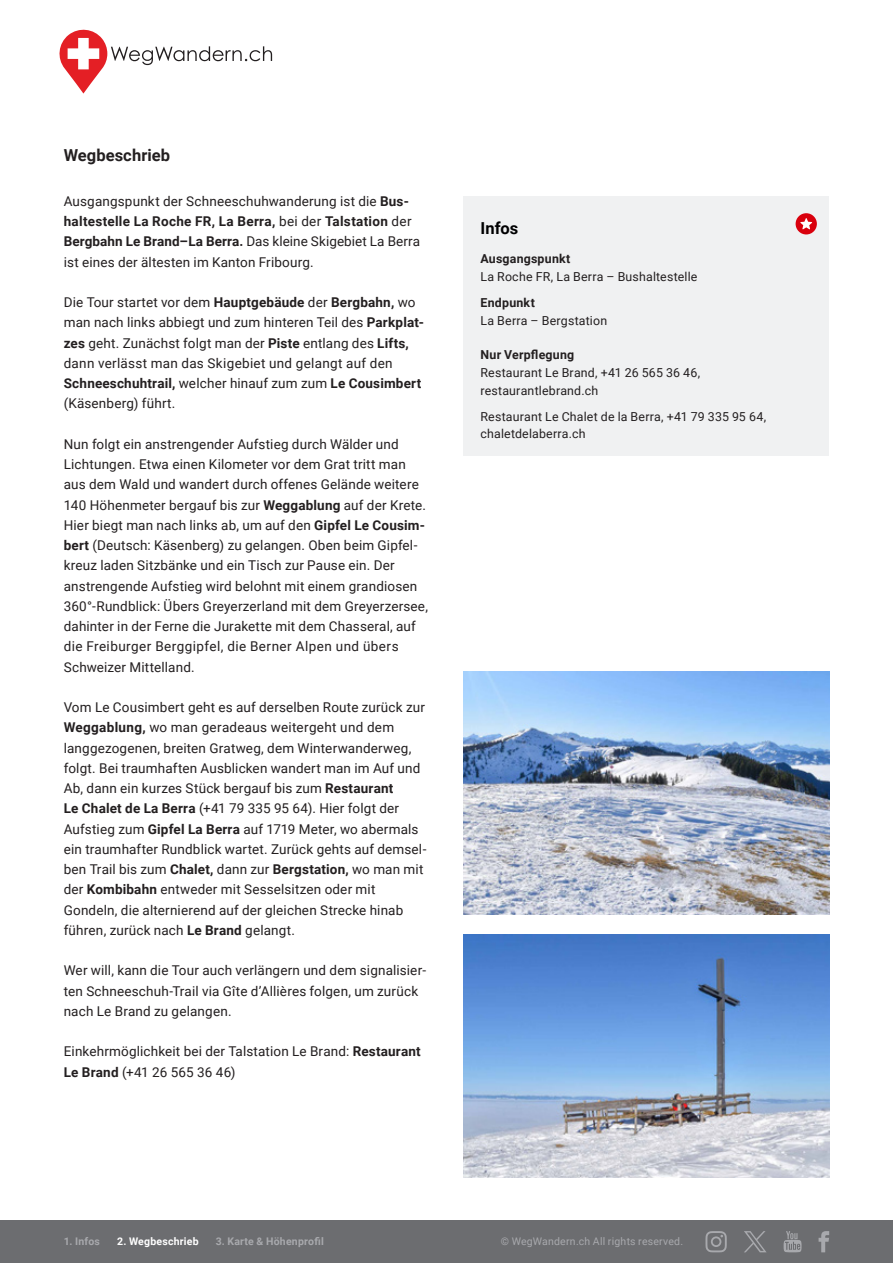
<style>
.page{position:relative;width:893px;height:1263px;background:#fff}
.page>*{position:absolute;margin:0;border:0;box-sizing:border-box;transform-origin:0 0}
._04_titel_klein{font:700 16.5px "Roboto";letter-spacing:.005em;color:#231f20}
._04_titel_klein-2{font:700 16.5px "Roboto";color:#000001}
._08_text{font:13.5px/20.2px "Roboto";letter-spacing:.01em;color:#231f20}
._04_titel_klein-3{font:12.3px/17.5px "Roboto";letter-spacing:.015em;color:#231f20}
.t1{font:700 10.5px "Roboto";letter-spacing:.02em;color:#a8a9ad}
.t2{font:10.5px "Roboto";letter-spacing:.02em;color:#a8a9ad}
.t3{font:700 10.5px "Roboto";letter-spacing:.02em;color:#fff}
.s1{font-weight:700}
</style>
<div class="page">
<img style="left:463px;top:935px;width:366px;height:243px">
<img style="left:463px;top:672px;width:366px;height:243px">
<div style="left:463px;top:196px;width:366px;height:259px;background:#f0f1f2"></div>
<div style="left:796px;top:213px;width:21px;height:21px;background:#d9000d;border-radius:50%"></div>
<svg style="left:800px;top:218px;width:12px;height:11px"></svg>
<svg style="left:59px;top:29px;width:213px;height:65px"></svg>
<div style="left:0;top:1220px;width:893px;height:43px;background:#6c6d70"></div>
<svg style="left:705px;top:1231px;width:22px;height:21px"></svg>
<svg style="left:783px;top:1231px;width:19px;height:21px"></svg>
<svg style="left:819px;top:1231px;width:10px;height:21px"></svg>
<svg style="left:744px;top:1231px;width:22px;height:21px"></svg>
<p class="_04_titel_klein" style="left:64px;top:143px;width:108px">Wegbeschrieb</p>
<p class="_08_text" style="left:64px;top:190px;width:358px">Ausgangspunkt der Schneeschuhwanderung ist die <span class="s1">Bus&shy;haltestelle La Roche FR, La Berra,</span> bei der <span class="s1">Talstation</span> der <span class="s1">Bergbahn Le Brand–La Berra.</span> Das kleine Skigebiet La Berra ist eines der ältesten im Kanton Fribourg.</p>
<p class="_08_text" style="left:64px;top:292px;width:362px">Die Tour startet vor dem <span class="s1">Hauptgebäude</span> der <span class="s1">Bergbahn,</span> wo man nach links abbiegt und zum hinteren Teil des <span class="s1">Parkplat&shy;zes</span> geht. Zunächst folgt man der <span class="s1">Piste</span> entlang des <span class="s1">Lifts, </span>dann verlässt man das Skigebiet und gelangt auf den <span class="s1">Schneeschuhtrail,</span> welcher hinauf zum zum <span class="s1">Le Cousimbert </span>(Käsenberg) führt.</p>
<p class="_08_text" style="left:64px;top:433px;width:366px">Nun folgt ein anstrengender Aufstieg durch Wälder und Lichtungen. Etwa einen Kilometer vor dem Grat tritt man aus dem Wald und wandert durch offenes Gelände weitere 140 Höhenmeter bergauf bis zur <span class="s1">Weggablung</span> auf der Krete.<br>Hier biegt man nach links ab, um auf den <span class="s1">Gipfel Le Cousim&shy;bert</span> (Deutsch: Käsenberg) zu gelangen. Oben beim Gipfel&shy;kreuz laden Sitzbänke und ein Tisch zur Pause ein. Der anstrengende Aufstieg wird belohnt mit einem grandiosen 360°-Rundblick: Übers Greyerzerland mit dem Greyerzersee, dahinter in der Ferne die Jurakette mit dem Chasseral, auf die Freiburger Berggipfel, die Berner Alpen und übers Schweizer Mittelland.</p>
<p class="_08_text" style="left:64px;top:697px;width:364px">Vom Le Cousimbert geht es auf derselben Route zurück zur <span class="s1">Weggablung,</span> wo man geradeaus weitergeht und dem langgezogenen, breiten Gratweg, dem Winterwanderweg, folgt. Bei traumhaften Ausblicken wandert man im Auf und Ab, dann ein kurzes Stück bergauf bis zum <span class="s1">Restaurant<br>Le Chalet de La Berra</span> (+41 79 335 95 64). Hier folgt der Aufstieg zum <span class="s1">Gipfel La Berra</span> auf 1719 Meter, wo abermals ein traumhafter Rundblick wartet. Zurück gehts auf demsel&shy;ben Trail bis zum <span class="s1">Chalet,</span> dann zur <span class="s1">Bergstation,</span> wo man mit der <span class="s1">Kombibahn</span> entweder mit Sesselsitzen oder mit Gondeln, die alternierend auf der gleichen Strecke hinab führen, zurück nach <span class="s1">Le Brand</span> gelangt.</p>
<p class="_08_text" style="left:64px;top:960px;width:364px">Wer will, kann die Tour auch verlängern und dem signalisier&shy;ten Schneeschuh-Trail via Gîte d’Allières folgen, um zurück nach Le Brand zu gelangen.</p>
<p class="_08_text" style="left:64px;top:1041px;width:358px">Einkehrmöglichkeit bei der Talstation Le Brand: <span class="s1">Restaurant<br>Le Brand</span> (+41 26 565 36 46)</p>
<p class="_04_titel_klein-2" style="left:480px;top:217px;width:39px">Infos</p>
<p class="_04_titel_klein-3" style="left:480px;top:250px;width:218px"><span class="s1">Ausgangspunkt<br></span>La Roche FR, La Berra – Bushaltestelle</p>
<p class="_04_titel_klein-3" style="left:480px;top:293px;width:128px"><span class="s1">Endpunkt<br></span>La Berra – Bergstation</p>
<p class="_04_titel_klein-3" style="left:480px;top:346px;width:221px"><span class="s1">Nur Verpflegung<br></span>Restaurant Le Brand, +41 26 565 36 46, restaurantlebrand.ch</p>
<p class="_04_titel_klein-3" style="left:480px;top:407px;width:287px">Restaurant Le Chalet de la Berra, +41 79 335 95 64, chaletdelaberra.ch</p>
<p class="t1" style="left:64px;top:1234px;width:38px">1. Infos</p>
<p class="t3" style="left:117px;top:1234px;width:83px">2. Wegbeschrieb</p>
<p class="t1" style="left:216px;top:1234px;width:110px">3. Karte &amp; Höhenprofil</p>
<p class="t2" style="left:501px;top:1234px;width:184px">© WegWandern.ch All rights reserved.</p>
<p class="t1" style="left:497px;top:1234px;width:145px">© WegWandern.ch Al right r</p>
</div>
